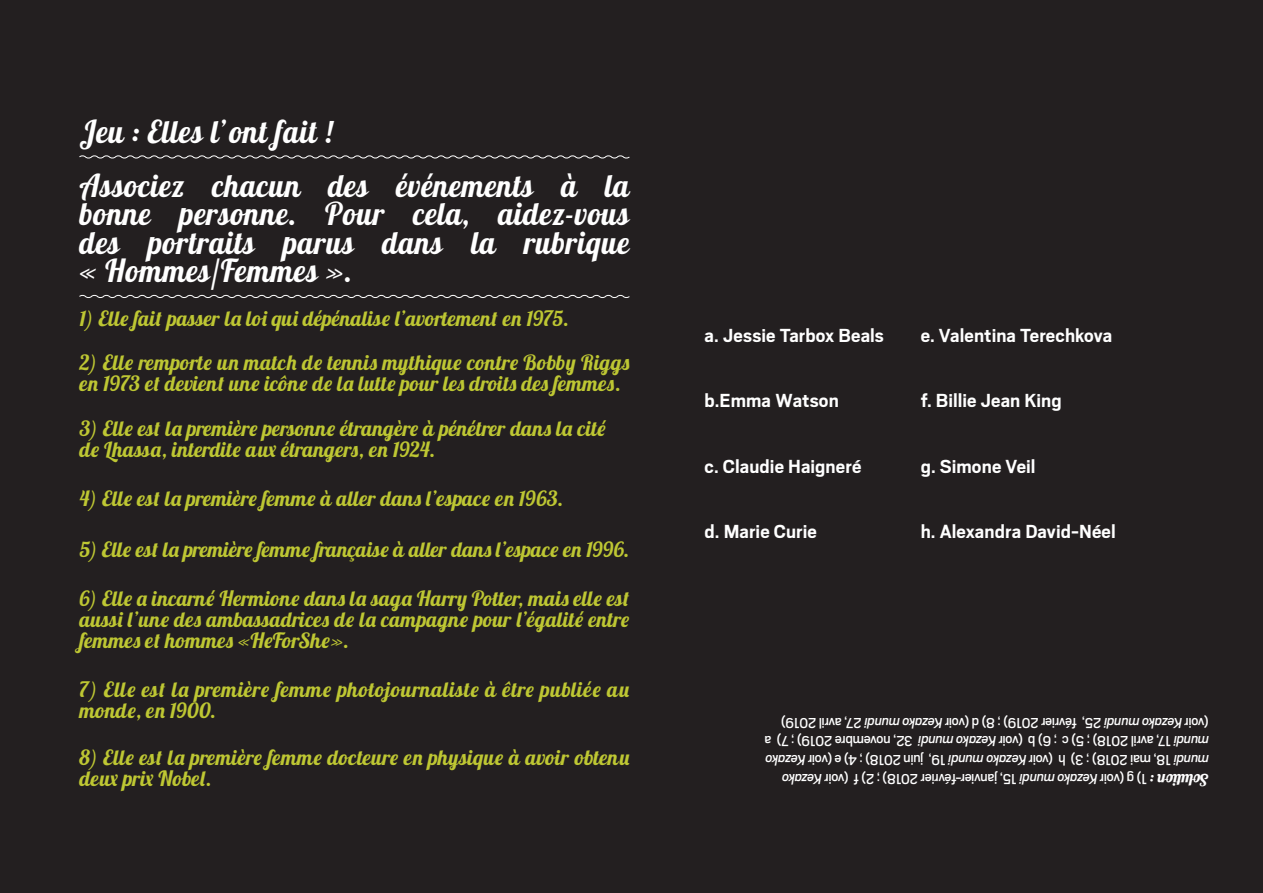
<style>
.page{position:relative;width:1263px;height:893px;background:#231f20}
.page>*{position:absolute;margin:0;border:0;box-sizing:border-box;transform-origin:0 0}
.Petit_Encadré_Titre{font:31.5px/28.5px "Lobster 1.4";letter-spacing:.02em;color:#fff;text-align:justify;scale:.96 1}
.Petit_Encadré_Titre-2{font:31.5px "Lobster 1.4";letter-spacing:.04em;color:#fff;scale:.96 1}
.ARTCILE_txt_courant{font:21px/21px "Lobster 1.4";letter-spacing:.03em;color:#bec733}
.ARTCILE_txt_courant-2{font:700 21px "Scout";letter-spacing:.005em;color:#fff}
.DIAGLOGUE{font:16.2px/18.8px "Scout";letter-spacing:-.03em;color:#fff}
.s1{font-family:"Lobster 1.4";font-size:16.5px}
.s2{font-style:italic}
</style>
<div class="page">
<div style="left:54px;top:106px;width:1155px;height:733px;background:#231f20"></div>
<svg style="left:79px;top:155px;width:551px;height:4px"></svg>
<svg style="left:79px;top:294px;width:551px;height:4px"></svg>
<p class="Petit_Encadré_Titre-2" style="left:80px;top:111px;width:265px">Jeu : Elles l’ont fait !</p>
<p class="Petit_Encadré_Titre" style="left:80px;top:171px;width:574px">Associez chacun des événements à la bonne personne. Pour cela, aidez-vous des portraits parus dans la rubrique « Hommes/Femmes ».</p>
<p class="ARTCILE_txt_courant" style="left:80px;top:307px;width:491px">1) Elle fait passer la loi qui dépénalise l’avortement en 1975.</p>
<p class="ARTCILE_txt_courant" style="left:80px;top:352px;width:551px">2) Elle remporte un match de tennis mythique contre Bobby Riggs en 1973 et devient une icône de la lutte pour les droits des femmes.</p>
<p class="ARTCILE_txt_courant" style="left:80px;top:417px;width:528px">3) Elle est la première personne étrangère à pénétrer dans la cité de Lhassa, interdite aux étrangers, en 1924.</p>
<p class="ARTCILE_txt_courant" style="left:80px;top:487px;width:485px">4) Elle est la première femme à aller dans l’espace en 1963.</p>
<p class="ARTCILE_txt_courant" style="left:80px;top:539px;width:551px">5) Elle est la première femme française à aller dans l’espace en 1996.</p>
<p class="ARTCILE_txt_courant" style="left:80px;top:588px;width:551px;text-align:justify">6) Elle a incarné Hermione dans la saga Harry Potter, mais elle est aussi l’une des ambassadrices de la campagne pour l’égalité entre femmes et hommes «HeForShe».</p>
<p class="ARTCILE_txt_courant" style="left:80px;top:678px;width:551px">7) Elle est la première femme photojournaliste à être publiée au monde, en 1900.</p>
<p class="ARTCILE_txt_courant" style="left:80px;top:747px;width:551px">8) Elle est la première femme docteure en physique à avoir obtenu deux prix Nobel.</p>
<p class="ARTCILE_txt_courant-2" style="left:705px;top:322px;width:181px">a. Jessie Tarbox Beals</p>
<p class="ARTCILE_txt_courant-2" style="left:921px;top:322px;width:193px">e. Valentina Terechkova</p>
<p class="ARTCILE_txt_courant-2" style="left:705px;top:387px;width:136px">b.Emma Watson</p>
<p class="ARTCILE_txt_courant-2" style="left:921px;top:387px;width:143px">f. Billie Jean King</p>
<p class="ARTCILE_txt_courant-2" style="left:705px;top:453px;width:158px">c. Claudie Haigneré</p>
<p class="ARTCILE_txt_courant-2" style="left:921px;top:453px;width:116px">g. Simone Veil</p>
<p class="ARTCILE_txt_courant-2" style="left:705px;top:518px;width:114px">d. Marie Curie</p>
<p class="ARTCILE_txt_courant-2" style="left:921px;top:518px;width:197px">h. Alexandra David-Néel</p>
<p class="DIAGLOGUE" style="left:1209px;top:789px;width:446px;rotate:-180deg"><span class="s1">Solution :</span> 1) g (voir <span class="s2">Kezako mundi</span> 15, janvier-février 2018) ; 2) f (voir <span class="s2">Kezako mundi</span> 18, mai 2018) ; 3) h (voir <span class="s2">Kezako mundi</span> 19, juin 2018) ; 4) e (voir <span class="s2">Kezako mundi</span> 17, avril 2018) ; 5) c ; 6) b (voir <span class="s2">Kezako mundi</span> 32, novembre 2019) ; 7) a (voir <span class="s2">Kezako mundi</span> 25, février 2019) ; 8) d (voir <span class="s2">Kezako mundi</span> 27, avril 2019)</p>
</div>
